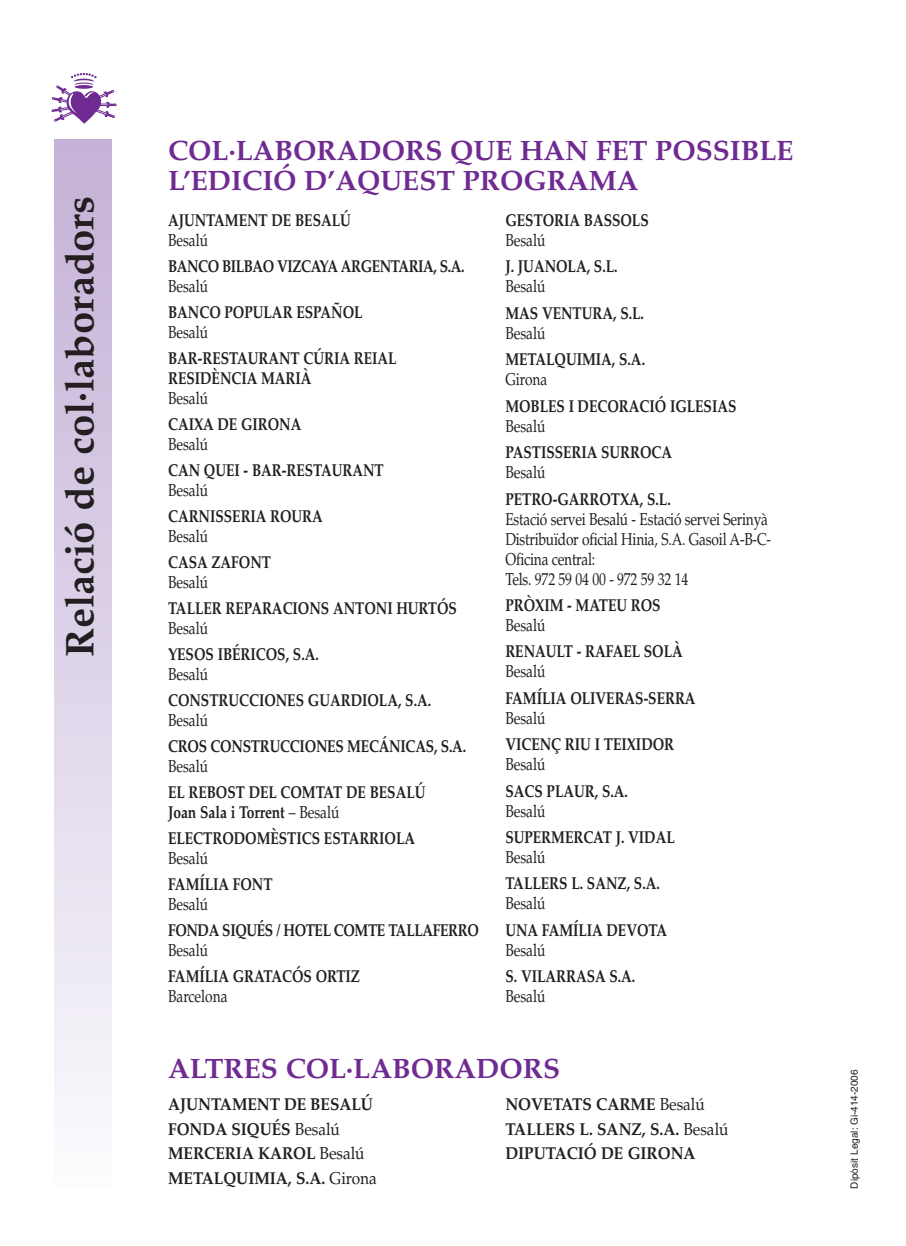
<style>
.page{position:relative;width:906px;height:1246px;background:#fff}
.page>*{position:absolute;margin:0;border:0;box-sizing:border-box;transform-origin:0 0}
.t1{font:700 40px "Palatino";color:#231f20}
.t2{font:700 28px/30px "Palatino";color:#6f2b91}
.t3{font:700 17.2px/20px "Palatino";color:#231f20;scale:.8 1}
.t4{font:17.2px/20px "Palatino";color:#231f20;scale:.8 1}
.t5{font:700 17.2px/24.4px "Palatino";color:#231f20;scale:.9 1}
.t6{font:700 17.2px "Palatino";letter-spacing:-.03em;color:#231f20;scale:.8 1}
.t7{font:700 17.2px "Palatino";letter-spacing:-.025em;color:#231f20;scale:.8 1}
.t8{font:10px "Helvetica";color:#231f20}
.s1{font-weight:400}
</style>
<div class="page">
<div style="left:55px;top:140px;width:56px;height:1049px;background:linear-gradient(to bottom,#c4b0d6,#fbfafd)"></div>
<svg style="left:71px;top:73px;width:26px;height:5px"></svg>
<svg style="left:74px;top:79px;width:20px;height:6px"></svg>
<div style="left:74px;top:80px;width:20px;height:5px;background:#fff;border-radius:50%"></div>
<div style="left:72px;top:82px;width:25px;height:4px;border:1px solid #fff"></div>
<svg style="left:75px;top:83px;width:18px;height:4px"></svg>
<hr style="left:75px;top:84px;width:18px;height:3px;background:#fff;border-radius:50%">
<hr style="left:73px;top:85px;width:22px;height:3px;background:#fff">
<svg style="left:75px;top:85px;width:18px;height:4px"></svg>
<svg style="left:52px;top:86px;width:64px;height:38px"></svg>
<h1 class="t1" style="left:64px;top:657px;width:462px;rotate:-90deg">Relació de col·laboradors</h1>
<h2 class="t2" style="left:168px;top:139px;width:627px">COL·LABORADORS QUE HAN FET POSSIBLE<br>L’EDICIÓ D’AQUEST PROGRAMA</h2>
<p class="t3" style="left:168px;top:212px;width:230px">AJUNTAMENT DE BESALÚ</p>
<p class="t4" style="left:168px;top:232px;width:52px">Besalú</p>
<p class="t6" style="left:168px;top:260px;width:372px">BANCO BILBAO VIZCAYA ARGENTARIA, S.A.</p>
<p class="t4" style="left:168px;top:278px;width:52px">Besalú</p>
<p class="t3" style="left:168px;top:304px;width:245px">BANCO POPULAR ESPAÑOL</p>
<p class="t4" style="left:168px;top:324px;width:52px">Besalú</p>
<p class="t3" style="left:168px;top:350px;width:287px">BAR-RESTAURANT CÚRIA REIAL<br>RESIDÈNCIA MARIÀ</p>
<p class="t4" style="left:168px;top:390px;width:52px">Besalú</p>
<p class="t3" style="left:168px;top:416px;width:168px">CAIXA DE GIRONA</p>
<p class="t4" style="left:168px;top:436px;width:52px">Besalú</p>
<p class="t3" style="left:168px;top:462px;width:271px">CAN QUEI - BAR-RESTAURANT</p>
<p class="t4" style="left:168px;top:482px;width:52px">Besalú</p>
<p class="t3" style="left:168px;top:508px;width:195px">CARNISSERIA ROURA</p>
<p class="t4" style="left:168px;top:528px;width:52px">Besalú</p>
<p class="t3" style="left:168px;top:554px;width:130px">CASA ZAFONT</p>
<p class="t4" style="left:168px;top:574px;width:52px">Besalú</p>
<p class="t3" style="left:168px;top:600px;width:363px">TALLER REPARACIONS ANTONI HURTÓS</p>
<p class="t4" style="left:168px;top:620px;width:52px">Besalú</p>
<p class="t3" style="left:168px;top:646px;width:190px">YESOS IBÉRICOS, S.A.</p>
<p class="t4" style="left:168px;top:666px;width:52px">Besalú</p>
<p class="t3" style="left:168px;top:692px;width:331px">CONSTRUCCIONES GUARDIOLA, S.A.</p>
<p class="t4" style="left:168px;top:712px;width:52px">Besalú</p>
<p class="t3" style="left:168px;top:738px;width:374px">CROS CONSTRUCCIONES MECÁNICAS, S.A.</p>
<p class="t4" style="left:168px;top:758px;width:52px">Besalú</p>
<p class="t3" style="left:168px;top:784px;width:323px">EL REBOST DEL COMTAT DE BESALÚ<br>Joan Sala i Torrent <span class="s1">– Besalú</span></p>
<p class="t3" style="left:168px;top:830px;width:310px">ELECTRODOMÈSTICS ESTARRIOLA</p>
<p class="t4" style="left:168px;top:850px;width:52px">Besalú</p>
<p class="t3" style="left:168px;top:876px;width:132px">FAMÍLIA FONT</p>
<p class="t4" style="left:168px;top:896px;width:52px">Besalú</p>
<p class="t7" style="left:168px;top:924px;width:390px">FONDA SIQUÉS / HOTEL COMTE TALLAFERRO</p>
<p class="t4" style="left:168px;top:942px;width:52px">Besalú</p>
<p class="t3" style="left:168px;top:968px;width:242px">FAMÍLIA GRATACÓS ORTIZ</p>
<p class="t4" style="left:168px;top:988px;width:76px">Barcelona</p>
<p class="t3" style="left:505px;top:212px;width:181px">GESTORIA BASSOLS</p>
<p class="t4" style="left:505px;top:232px;width:52px">Besalú</p>
<p class="t3" style="left:505px;top:259px;width:142px">J. JUANOLA, S.L.</p>
<p class="t4" style="left:505px;top:279px;width:52px">Besalú</p>
<p class="t3" style="left:505px;top:305px;width:175px">MAS VENTURA, S.L.</p>
<p class="t4" style="left:505px;top:325px;width:52px">Besalú</p>
<p class="t3" style="left:505px;top:351px;width:176px">METALQUIMIA, S.A.</p>
<p class="t4" style="left:505px;top:371px;width:54px">Girona</p>
<p class="t3" style="left:505px;top:398px;width:290px">MOBLES I DECORACIÓ IGLESIAS</p>
<p class="t4" style="left:505px;top:418px;width:52px">Besalú</p>
<p class="t3" style="left:505px;top:444px;width:210px">PASTISSERIA SURROCA</p>
<p class="t4" style="left:505px;top:464px;width:52px">Besalú</p>
<p class="t3" style="left:505px;top:491px;width:208px">PETRO-GARROTXA, S.L.</p>
<p class="t4" style="left:505px;top:511px;width:334px">Estació servei Besalú - Estació servei Serinyà Distribuïdor oficial Hinia, S.A. Gasoil A-B-C-Oficina central:<br>Tels. 972 59 04 00 - 972 59 32 14</p>
<p class="t3" style="left:505px;top:597px;width:196px">PRÒXIM - MATEU ROS</p>
<p class="t4" style="left:505px;top:617px;width:52px">Besalú</p>
<p class="t3" style="left:505px;top:643px;width:223px">RENAULT - RAFAEL SOLÀ</p>
<p class="t4" style="left:505px;top:663px;width:52px">Besalú</p>
<p class="t3" style="left:505px;top:690px;width:239px">FAMÍLIA OLIVERAS-SERRA</p>
<p class="t4" style="left:505px;top:710px;width:52px">Besalú</p>
<p class="t3" style="left:505px;top:736px;width:212px">VICENÇ RIU I TEIXIDOR</p>
<p class="t4" style="left:505px;top:756px;width:52px">Besalú</p>
<p class="t3" style="left:505px;top:783px;width:155px">SACS PLAUR, S.A.</p>
<p class="t4" style="left:505px;top:803px;width:52px">Besalú</p>
<p class="t3" style="left:505px;top:829px;width:213px">SUPERMERCAT J. VIDAL</p>
<p class="t4" style="left:505px;top:849px;width:52px">Besalú</p>
<p class="t3" style="left:505px;top:876px;width:195px">TALLERS L. SANZ, S.A.</p>
<p class="t4" style="left:505px;top:896px;width:52px">Besalú</p>
<p class="t3" style="left:505px;top:922px;width:204px">UNA FAMÍLIA DEVOTA</p>
<p class="t4" style="left:505px;top:942px;width:52px">Besalú</p>
<p class="t3" style="left:505px;top:968px;width:164px">S. VILARRASA S.A.</p>
<p class="t4" style="left:505px;top:988px;width:52px">Besalú</p>
<h2 class="t2" style="left:168px;top:1057px;width:394px">ALTRES COL·LABORADORS</h2>
<p class="t5" style="left:168px;top:1094px;width:233px">AJUNTAMENT DE BESALÚ<br>FONDA SIQUÉS <span class="s1">Besalú<br></span>MERCERIA KAROL <span class="s1">Besalú<br></span>METALQUIMIA, S.A. <span class="s1">Girona</span></p>
<p class="t5" style="left:505px;top:1094px;width:249px">NOVETATS CARME <span class="s1">Besalú<br></span>TALLERS L. SANZ, S.A. <span class="s1">Besalú<br></span>DIPUTACIÓ DE GIRONA</p>
<p class="t8" style="left:851px;top:1189px;width:120px;rotate:-90deg">Dipòsit Legal: Gi-414-2006</p>
</div>
